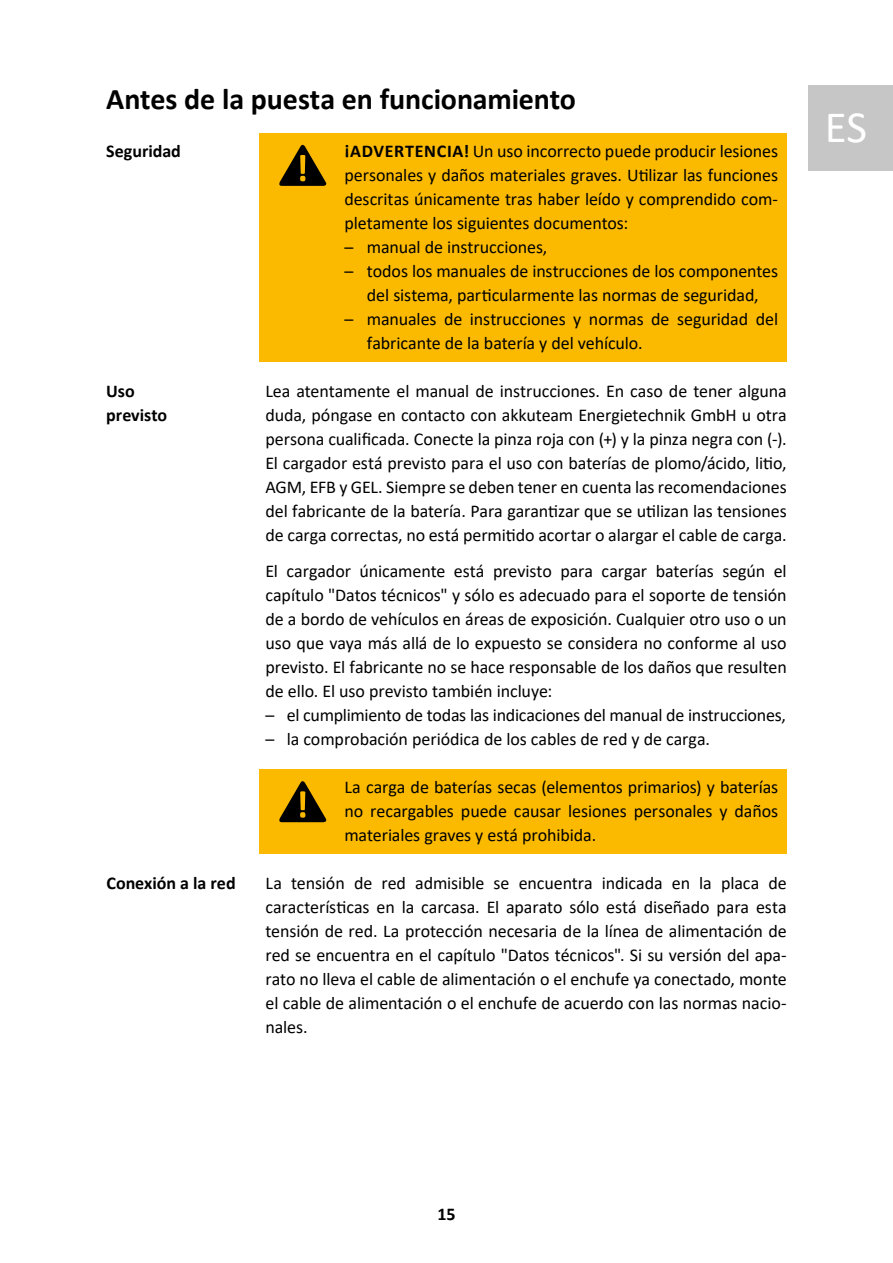
<style>
.page{position:relative;width:893px;height:1263px;background:#fff}
.page>*{position:absolute;margin:0;border:0;box-sizing:border-box;transform-origin:0 0}
.t1{font:45px "Calibri";color:#fff}
.t2{font:700 30px "Calibri";letter-spacing:-.005em;color:#000}
.t3{font:18px/24px "Calibri";letter-spacing:-.005em;color:#000;text-align:justify}
.t4{font:700 18px/24px "Calibri";color:#000}
.s1{font-weight:700}
</style>
<div class="page">
<div style="left:808px;top:85px;width:85px;height:85px;background:#c6c6c6"></div>
<div style="left:259px;top:133px;width:528px;height:228px;background:#fbba00"></div>
<svg style="left:279px;top:144px;width:48px;height:42px"></svg>
<div style="left:259px;top:769px;width:528px;height:84px;background:#fbba00"></div>
<svg style="left:279px;top:781px;width:48px;height:41px"></svg>
<h2 class="t2" style="left:106px;top:78px;width:471px">Antes de la puesta en funcionamiento</h2>
<p class="t3" style="left:344px;top:139px;width:435px"><span class="s1">¡ADVERTENCIA!</span> Un uso incorrecto puede producir lesiones personales y daños materiales graves. Utilizar las funciones descritas únicamente tras haber leído y comprendido com&shy;pletamente los siguientes documentos:</p>
<p class="t3" style="left:344px;top:235px;width:205px">– manual de instrucciones,</p>
<p class="t3" style="left:344px;top:259px;width:435px;text-align:center">– todos los manuales de instrucciones de los componentes del sistema, particularmente las normas de seguridad,</p>
<p class="t3" style="left:367px;top:307px;width:413px;text-indent:-22px">– manuales de instrucciones y normas de seguridad del fabricante de la batería y del vehículo.</p>
<p class="t4" style="left:106px;top:139px;width:76px">Seguridad</p>
<p class="t4" style="left:106px;top:379px;width:62px">Uso previsto</p>
<p class="t3" style="left:265px;top:379px;width:523px">Lea atentamente el manual de instrucciones. En caso de tener alguna duda, póngase en contacto con akkuteam Energietechnik GmbH u otra persona cualificada. Conecte la pinza roja con (+) y la pinza negra con (-).<br>El cargador está previsto para el uso con baterías de plomo/ácido, litio, AGM, EFB y GEL. Siempre se deben tener en cuenta las recomendaciones del fabricante de la batería. Para garantizar que se utilizan las tensiones de carga correctas, no está permitido acortar o alargar el cable de carga.</p>
<p class="t3" style="left:265px;top:559px;width:523px">El cargador únicamente está previsto para cargar baterías según el capítulo "Datos técnicos" y sólo es adecuado para el soporte de tensión de a bordo de vehículos en áreas de exposición. Cualquier otro uso o un uso que vaya más allá de lo expuesto se considera no conforme al uso previsto. El fabricante no se hace responsable de los daños que resulten de ello. El uso previsto también incluye:</p>
<p class="t3" style="left:265px;top:703px;width:522px">– el cumplimiento de todas las indicaciones del manual de instrucciones,</p>
<p class="t3" style="left:265px;top:727px;width:446px">– la comprobación periódica de los cables de red y de carga.</p>
<p class="t3" style="left:344px;top:775px;width:435px">La carga de baterías secas (elementos primarios) y baterías no recargables puede causar lesiones personales y daños materiales graves y está prohibida.</p>
<p class="t4" style="left:106px;top:871px;width:131px">Conexión a la red</p>
<p class="t3" style="left:265px;top:871px;width:523px">La tensión de red admisible se encuentra indicada en la placa de características en la carcasa. El aparato sólo está diseñado para esta tensión de red. La protección necesaria de la línea de alimentación de red se encuentra en el capítulo "Datos técnicos". Si su versión del apa&shy;rato no lleva el cable de alimentación o el enchufe ya conectado, monte el cable de alimentación o el enchufe de acuerdo con las normas nacio&shy;nales.</p>
<h1 class="t1" style="left:825px;top:96px;width:44px">ES</h1>
<p class="t4" style="left:437px;top:1202px;width:20px">15</p>
</div>
